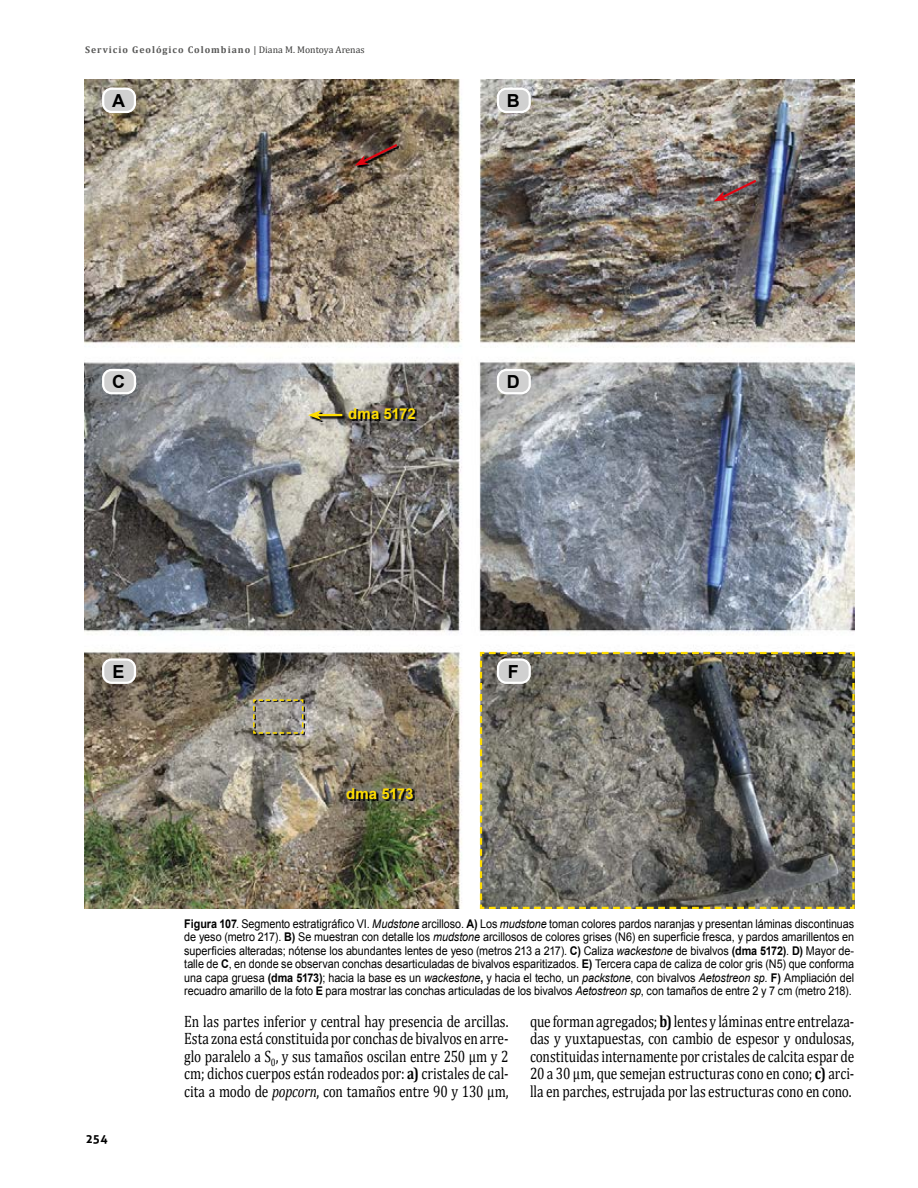
<style>
.page{position:relative;width:918px;height:1188px;background:#fff}
.page>*{position:absolute;margin:0;border:0;box-sizing:border-box;transform-origin:0 0}
.t1{font:700 18px "Arial";color:#000}
.t2{font:16.5px/17.5px "Cambria";letter-spacing:-.01em;color:#000;text-align:justify;scale:.81 1}
.t3{font:700 15px "Arial";color:#fd0}
.t4{font:12px/13.5px "Arial";letter-spacing:-.005em;color:#000;text-align:justify;scale:.9 1}
.t5{font:700 12px "Aller";color:#000}
.t6{font:700 9.75px "Cambria";letter-spacing:.1em;color:#575756}
.s1{font-weight:400;color:#3c3c3b}
.s2{font-weight:700}
.s3{font-style:italic}
</style>
<div class="page">
<img style="left:85px;top:80px;width:769px;height:828px">
<svg style="left:479px;top:651px;width:376px;height:258px;background:#6f6e66"></svg>
<svg style="left:309px;top:411px;width:35px;height:11px"></svg>
<hr style="left:317px;top:414px;width:25px;height:2px;background:#fd0">
<svg style="left:308px;top:410px;width:14px;height:10px"></svg>
<svg style="left:356px;top:166px;width:43px;height:1px"></svg>
<svg style="left:355px;top:142px;width:45px;height:24px"></svg>
<svg style="left:714px;top:178px;width:45px;height:23px"></svg>
<svg style="left:254px;top:700px;width:51px;height:35px"></svg>
<svg style="left:252px;top:699px;width:52px;height:35px;background:#a09a83"></svg>
<svg style="left:350px;top:409px;width:66px;height:11px"></svg>
<svg style="left:348px;top:789px;width:67px;height:11px"></svg>
<div style="left:103px;top:89px;width:32px;height:23px;background:#d0d0d0;border-radius:9px"></div>
<div style="left:102px;top:88px;width:34px;height:25px;border:2px solid #fff;border-radius:9px"></div>
<div style="left:103px;top:370px;width:32px;height:23px;background:#d0d0d0;border-radius:9px"></div>
<div style="left:102px;top:369px;width:34px;height:25px;border:2px solid #fff;border-radius:9px"></div>
<div style="left:103px;top:660px;width:32px;height:23px;background:#d0d0d0;border-radius:9px"></div>
<div style="left:102px;top:658px;width:34px;height:26px;border:2px solid #fff;border-radius:9px"></div>
<div style="left:498px;top:89px;width:32px;height:23px;background:#d0d0d0;border-radius:9px"></div>
<div style="left:497px;top:88px;width:34px;height:25px;border:2px solid #fff;border-radius:9px"></div>
<div style="left:498px;top:370px;width:32px;height:23px;background:#d0d0d0;border-radius:9px"></div>
<div style="left:497px;top:369px;width:34px;height:25px;border:2px solid #fff;border-radius:9px"></div>
<div style="left:498px;top:660px;width:32px;height:23px;background:#d0d0d0;border-radius:9px"></div>
<div style="left:497px;top:658px;width:34px;height:26px;border:2px solid #fff;border-radius:9px"></div>
<p class="t6" style="left:85px;top:43px;width:281px">Servicio Geológico Colombiano <span class="s1">| Diana M. Montoya Arenas</span></p>
<h1 class="t1" style="left:112px;top:89px;width:14px">A</h1>
<h1 class="t1" style="left:507px;top:89px;width:14px">B</h1>
<h1 class="t1" style="left:112px;top:370px;width:14px">C</h1>
<h1 class="t1" style="left:113px;top:659px;width:14px">E</h1>
<p class="t3" style="left:348px;top:404px;width:69px">dma 5172</p>
<h1 class="t1" style="left:507px;top:370px;width:14px">D</h1>
<p class="t3" style="left:346px;top:784px;width:69px">dma 5173</p>
<h1 class="t1" style="left:508px;top:659px;width:12px">F</h1>
<p class="t5" style="left:86px;top:1131px;width:23px">254</p>
<p class="t4" style="left:184px;top:917px;width:746px"><span class="s2">Figura 107</span>. Segmento estratigráfico VI. <span class="s3">Mudstone</span> arcilloso. <span class="s2">A)</span> Los <span class="s3">mudstone</span> toman colores pardos naranjas y presentan láminas discontinuas de yeso (metro 217). <span class="s2">B)</span> Se muestran con detalle los <span class="s3">mudstone</span> arcillosos de colores grises (N6) en superficie fresca, y pardos amarillentos en superficies alteradas; nótense los abundantes lentes de yeso (metros 213 a 217). <span class="s2">C)</span> Caliza <span class="s3">wackestone</span> de bivalvos <span class="s2">(dma 5172)</span>. <span class="s2">D)</span> Mayor de&shy;talle de <span class="s2">C</span>, en donde se observan conchas desarticuladas de bivalvos esparitizados. <span class="s2">E)</span> Tercera capa de caliza de color gris (N5) que conforma una capa gruesa <span class="s2">(dma 5173)</span>; hacia la base es un <span class="s3">wackestone</span><span class="s2">,</span> y hacia el techo, un <span class="s3">packstone</span>, con bivalvos <span class="s3">Aetostreon sp.</span> <span class="s2">F)</span> Ampliación del recuadro amarillo de la foto <span class="s2">E</span> para mostrar las conchas articuladas de los bivalvos <span class="s3">Aetostreon sp</span>, con tamaños de entre 2 y 7 cm (metro 218).</p>
<p class="t2" style="left:530px;top:1012px;width:402px">que forman agregados; <span class="s2">b)</span> lentes y láminas entre entrelaza&shy;das y yuxtapuestas, con cambio de espesor y ondulosas, constituidas internamente por cristales de calcita espar de 20 a 30 µm, que semejan estructuras cono en cono; <span class="s2">c)</span> arci&shy;lla en parches, estrujada por las estructuras cono en cono.</p>
<p class="t2" style="left:184px;top:1012px;width:402px">En las partes inferior y central hay presencia de arcillas.<br>Esta zona está constituida por conchas de bivalvos en arre&shy;glo paralelo a S<sub>0</sub>, y sus tamaños oscilan entre 250 µm y 2 cm; dichos cuerpos están rodeados por: <span class="s2">a)</span> cristales de cal&shy;cita a modo de <span class="s3">popcorn</span>, con tamaños entre 90 y 130 µm,</p>
</div>
